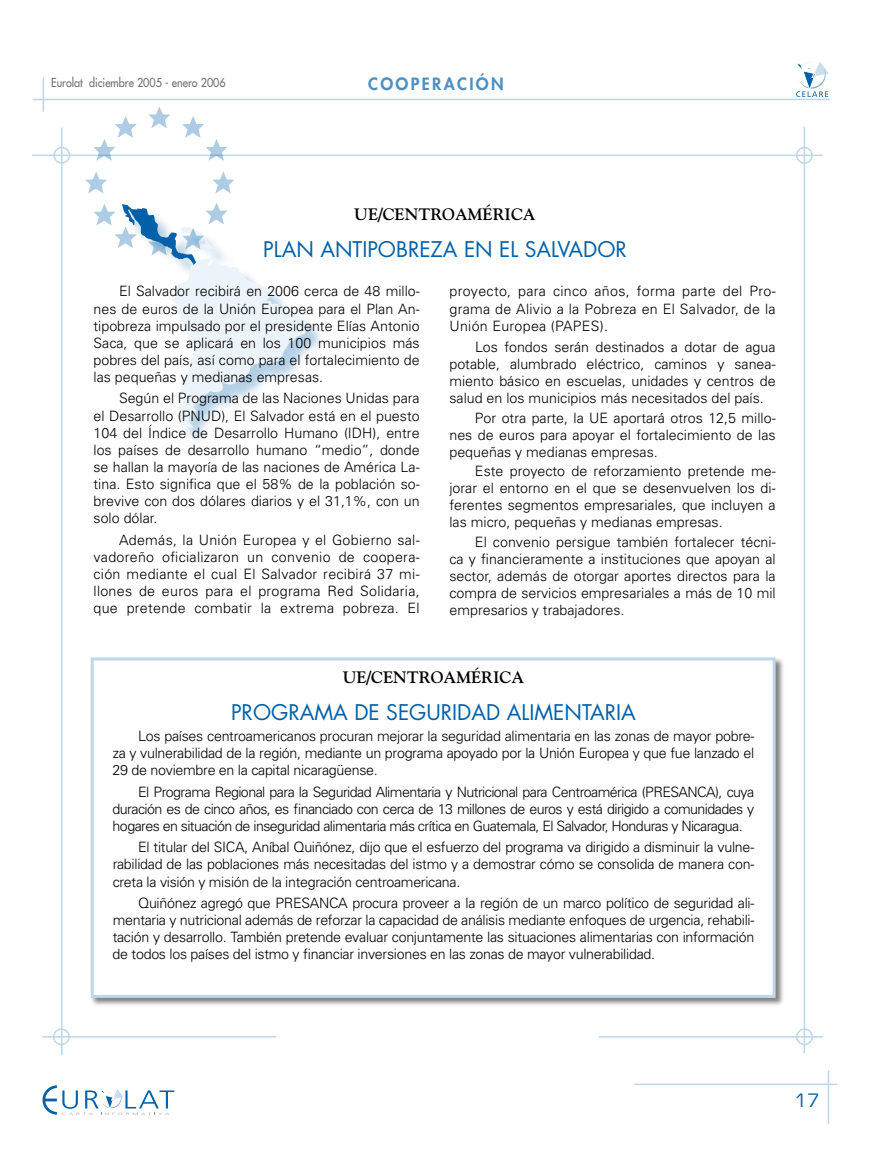
<style>
.page{position:relative;width:893px;height:1149px;background:#fff}
.page>*{position:absolute;margin:0;border:0;box-sizing:border-box;transform-origin:0 0}
.t1{font:21px "Futura";color:#0060a9}
.t2{font:18px "Eurostile";color:#0060a9}
.t3{font:700 16.5px "Goudy";color:#000}
.t4{font:800 16.5px "Futura";letter-spacing:.14em;color:#4d90c3}
.t5{font:300 14.25px/17.1px "Univers";color:#000;text-align:justify}
.t6{font:12px "Futura";color:#6d6f71;scale:.9 1}
</style>
<div class="page">
<hr style="left:33px;top:99px;width:796px;height:1px;background:#bfd7ea">
<hr style="left:43px;top:78px;width:1px;height:33px;background:#bfd7ea">
<svg style="left:796px;top:62px;width:33px;height:35px"></svg>
<hr style="left:828px;top:1070px;width:1px;height:53px;background:#bfd7ea">
<hr style="left:635px;top:1083px;width:202px;height:1px;background:#bfd7ea">
<svg style="left:43px;top:1085px;width:131px;height:29px"></svg>
<div style="left:90px;top:656px;width:695px;height:351px;background:#000;opacity:.5"></div>
<svg style="left:90px;top:656px;width:687px;height:343px"></svg>
<hr style="left:804px;top:127px;width:1px;height:925px;background:#bfd7ea">
<div style="left:796px;top:147px;width:17px;height:17px;border:2px solid #bfd7ea;border-radius:50%"></div>
<hr style="left:32px;top:154px;width:791px;height:2px;background:#bfd7ea">
<hr style="left:61px;top:128px;width:2px;height:926px;background:#bfd7ea">
<div style="left:53px;top:147px;width:17px;height:17px;border:2px solid #bfd7ea;border-radius:50%"></div>
<div style="left:124px;top:205px;width:202px;height:242px;background:#0060a9;opacity:.3"></div>
<svg style="left:148px;top:106px;width:22px;height:22px"></svg>
<svg style="left:85px;top:172px;width:22px;height:21px"></svg>
<svg style="left:212px;top:172px;width:22px;height:21px"></svg>
<svg style="left:182px;top:116px;width:46px;height:45px"></svg>
<svg style="left:93px;top:116px;width:44px;height:45px"></svg>
<svg style="left:93px;top:203px;width:214px;height:224px"></svg>
<div style="left:53px;top:1028px;width:17px;height:16px;border:2px solid #bfd7ea;border-radius:50%"></div>
<div style="left:796px;top:1028px;width:17px;height:16px;border:2px solid #bfd7ea;border-radius:50%"></div>
<hr style="left:43px;top:1035px;width:233px;height:2px;background:#bfd7ea">
<hr style="left:599px;top:1035px;width:224px;height:2px;background:#bfd7ea">
<p class="t6" style="left:51px;top:75px;width:196px">Eurolat diciembre 2005 - enero 2006</p>
<p class="t4" style="left:368px;top:73px;width:137px">COOPERACIÓN</p>
<p class="t3" style="left:354px;top:204px;width:183px">UE/CENTROAMÉRICA</p>
<h1 class="t1" style="left:263px;top:234px;width:13px">PLAN</h1>
<h1 class="t1" style="left:320px;top:234px;width:14px">ANTIPOBR</h1>
<h1 class="t1" style="left:419px;top:234px;width:119px">EZA EN EL SALVADOR</h1>
<p class="t5" style="left:94px;top:283px;width:328px;text-indent:26px">El Salvador recibirá en 2006 cerca de 48 millo&shy;nes de euros de la Unión Europea para el Plan An&shy;tipobreza impulsado por el presidente Elías Antonio Saca, que se aplicará en los 100 municipios más pobres del país, así como para el fortalecimiento de las pequeñas y medianas empresas.</p>
<p class="t5" style="left:94px;top:389px;width:328px;text-indent:26px">Según el Programa de las Naciones Unidas para el Desarrollo (PNUD), El Salvador está en el puesto 104 del Índice de Desarrollo Humano (IDH), entre los países de desarrollo humano “medio”, donde se hallan la mayoría de las naciones de América La&shy;tina. Esto significa que el 58% de la población so&shy;brevive con dos dólares diarios y el 31,1%, con un solo dólar.</p>
<p class="t5" style="left:94px;top:531px;width:328px;text-indent:26px">Además, la Unión Europea y el Gobierno sal&shy;vadoreño oficializaron un convenio de coopera&shy;ción mediante el cual El Salvador recibirá 37 mi&shy;llones de euros para el programa Red Solidaria, que pretende combatir la extrema pobreza. El</p>
<p class="t5" style="left:449px;top:283px;width:328px">proyecto, para cinco años, forma parte del Pro&shy;grama de Alivio a la Pobreza en El Salvador, de la Unión Europea (PAPES).</p>
<p class="t5" style="left:449px;top:338px;width:328px;text-indent:26px">Los fondos serán destinados a dotar de agua potable, alumbrado eléctrico, caminos y sanea&shy;miento básico en escuelas, unidades y centros de salud en los municipios más necesitados del país.</p>
<p class="t5" style="left:449px;top:409px;width:328px;text-indent:25px">Por otra parte, la UE aportará otros 12,5 millo&shy;nes de euros para apoyar el fortalecimiento de las pequeñas y medianas empresas.</p>
<p class="t5" style="left:449px;top:462px;width:328px;text-indent:25px">Este proyecto de reforzamiento pretende me&shy;jorar el entorno en el que se desenvuelven los di&shy;ferentes segmentos empresariales, que incluyen a las micro, pequeñas y medianas empresas.</p>
<p class="t5" style="left:449px;top:533px;width:328px;text-indent:26px">El convenio persigue también fortalecer técni&shy;ca y financieramente a instituciones que apoyan al sector, además de otorgar aportes directos para la compra de servicios empresariales a más de 10 mil empresarios y trabajadores.</p>
<p class="t3" style="left:343px;top:667px;width:183px">UE/CENTROAMÉRICA</p>
<h1 class="t1" style="left:231px;top:697px;width:16px">PROGRAMA</h1>
<h1 class="t1" style="left:354px;top:697px;width:69px">DE SEGURIDAD</h1>
<h1 class="t1" style="left:507px;top:697px;width:13px">ALIM</h1>
<h1 class="t1" style="left:553px;top:697px;width:24px">ENTARIA</h1>
<p class="t5" style="left:113px;top:727px;width:643px;text-indent:26px">Los países centroamericanos procuran mejorar la seguridad alimentaria en las zonas de mayor pobre&shy;za y vulnerabilidad de la región, mediante un programa apoyado por la Unión Europea y que fue lanzado el 29 de noviembre en la capital nicaragüense.</p>
<p class="t5" style="left:113px;top:783px;width:643px;text-indent:26px">El Programa Regional para la Seguridad Alimentaria y Nutricional para Centroamérica (PRESANCA), cuya duración es de cinco años, es financiado con cerca de 13 millones de euros y está dirigido a comunidades y hogares en situación de inseguridad alimentaria más crítica en Guatemala, El Salvador, Honduras y Nicaragua.</p>
<p class="t5" style="left:113px;top:838px;width:643px;text-indent:25px">El titular del SICA, Aníbal Quiñónez, dijo que el esfuerzo del programa va dirigido a disminuir la vulne&shy;rabilidad de las poblaciones más necesitadas del istmo y a demostrar cómo se consolida de manera con&shy;creta la visión y misión de la integración centroamericana.</p>
<p class="t5" style="left:113px;top:894px;width:643px;text-indent:26px">Quiñónez agregó que PRESANCA procura proveer a la región de un marco político de seguridad ali&shy;mentaria y nutricional además de reforzar la capacidad de análisis mediante enfoques de urgencia, rehabili&shy;tación y desarrollo. También pretende evaluar conjuntamente las situaciones alimentarias con información de todos los países del istmo y financiar inversiones en las zonas de mayor vulnerabilidad.</p>
<p class="t2" style="left:795px;top:1089px;width:24px">17</p>
</div>
